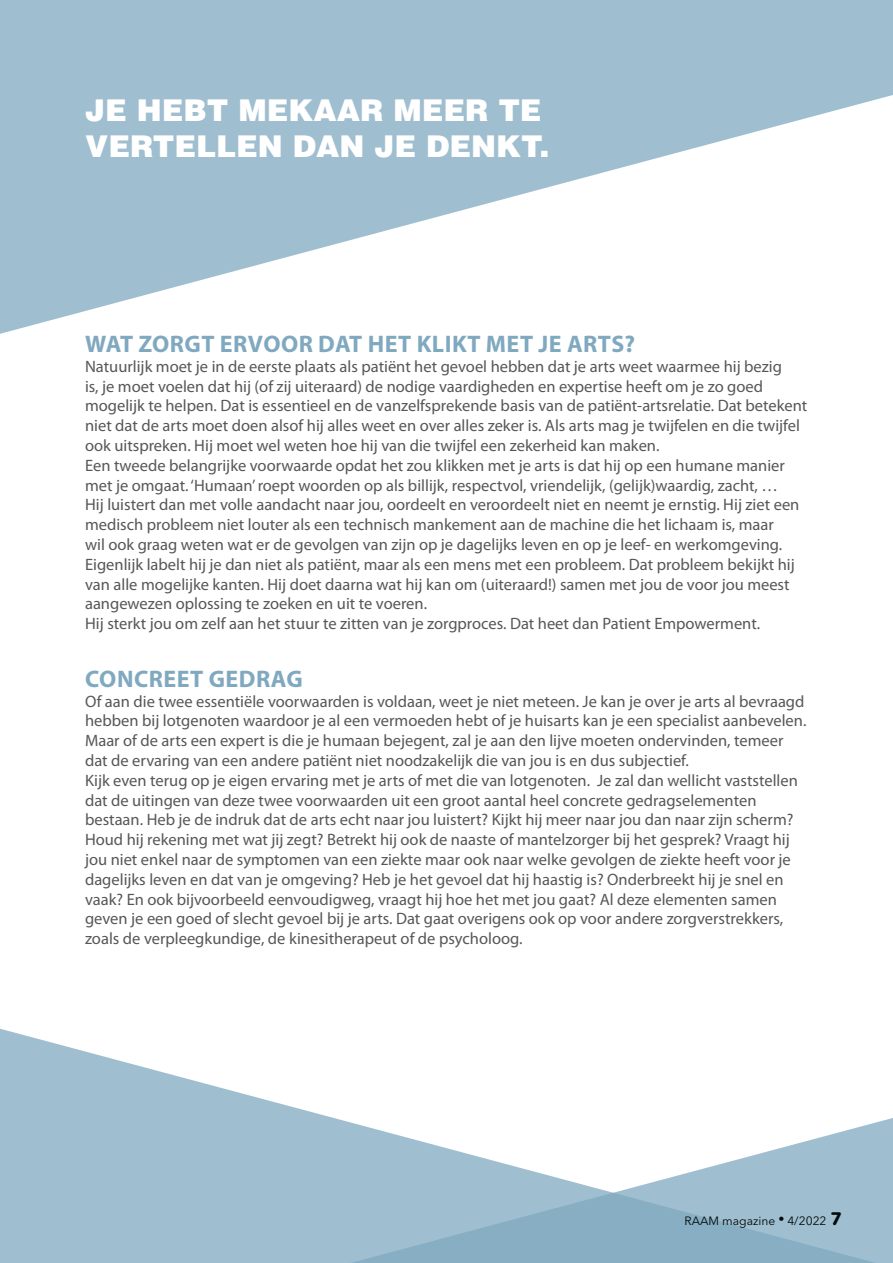
<style>
.page{position:relative;width:893px;height:1263px;background:#fff}
.page>*{position:absolute;margin:0;border:0;box-sizing:border-box;transform-origin:0 0}
.t1{font:900 30px/36px "Helvetica";color:#fff}
.t2{font:700 24px "Myriad Pro";letter-spacing:.02em;color:#80a9c0}
.t3{font:16.5px/19.8px "Myriad Pro";color:#575756}
.t4{font:12px "Avenir Next LT Pro";color:#020a0a}
.s1{font-family:"Avenir Next Rounded Std";font-weight:700;font-size:18px}
</style>
<div class="page">
<svg style="left:0;top:0;width:893px;height:334px;fill:#9fbecf"></svg>
<svg style="left:0;top:1029px;width:318px;height:85px;fill:#9fbecf"></svg>
<svg style="left:0;top:1114px;width:893px;height:149px;fill:#9fbecf"></svg>
<h1 class="t1" style="left:85px;top:91px;width:466px">JE HEBT MEKAAR MEER TE<br>VERTELLEN DAN JE DENKT.</h1>
<h2 class="t2" style="left:85px;top:328px;width:551px">WAT ZORGT ERVOOR DAT HET KLIKT MET JE ARTS?</h2>
<p class="t3" style="left:85px;top:356px;width:724px">Natuurlijk moet je in de eerste plaats als patiënt het gevoel hebben dat je arts weet waarmee hij bezig<br>is, je moet voelen dat hij (of zij uiteraard) de nodige vaardigheden en expertise heeft om je zo goed mogelijk te helpen. Dat is essentieel en de vanzelfsprekende basis van de patiënt-artsrelatie. Dat betekent niet dat de arts moet doen alsof hij alles weet en over alles zeker is. Als arts mag je twijfelen en die twijfel ook uitspreken. Hij moet wel weten hoe hij van die twijfel een zekerheid kan maken.<br>Een tweede belangrijke voorwaarde opdat het zou klikken met je arts is dat hij op een humane manier met je omgaat. ‘Humaan’ roept woorden op als billijk, respectvol, vriendelijk, (gelijk)waardig, zacht, …<br>Hij luistert dan met volle aandacht naar jou, oordeelt en veroordeelt niet en neemt je ernstig. Hij ziet een medisch probleem niet louter als een technisch mankement aan de machine die het lichaam is, maar<br>wil ook graag weten wat er de gevolgen van zijn op je dagelijks leven en op je leef- en werkomgeving.<br>Eigenlijk labelt hij je dan niet als patiënt, maar als een mens met een probleem. Dat probleem bekijkt hij van alle mogelijke kanten. Hij doet daarna wat hij kan om (uiteraard!) samen met jou de voor jou meest aangewezen oplossing te zoeken en uit te voeren.<br>Hij sterkt jou om zelf aan het stuur te zitten van je zorgproces. Dat heet dan Patient Empowerment.</p>
<h2 class="t2" style="left:85px;top:663px;width:219px">CONCREET GEDRAG</h2>
<p class="t3" style="left:85px;top:691px;width:723px">Of aan die twee essentiële voorwaarden is voldaan, weet je niet meteen. Je kan je over je arts al bevraagd hebben bij lotgenoten waardoor je al een vermoeden hebt of je huisarts kan je een specialist aanbevelen.<br>Maar of de arts een expert is die je humaan bejegent, zal je aan den lijve moeten ondervinden, temeer dat de ervaring van een andere patiënt niet noodzakelijk die van jou is en dus subjectief.<br>Kijk even terug op je eigen ervaring met je arts of met die van lotgenoten. Je zal dan wellicht vaststellen dat de uitingen van deze twee voorwaarden uit een groot aantal heel concrete gedragselementen bestaan. Heb je de indruk dat de arts echt naar jou luistert? Kijkt hij meer naar jou dan naar zijn scherm?<br>Houd hij rekening met wat jij zegt? Betrekt hij ook de naaste of mantelzorger bij het gesprek? Vraagt hij jou niet enkel naar de symptomen van een ziekte maar ook naar welke gevolgen de ziekte heeft voor je dagelijks leven en dat van je omgeving? Heb je het gevoel dat hij haastig is? Onderbreekt hij je snel en vaak? En ook bijvoorbeeld eenvoudigweg, vraagt hij hoe het met jou gaat? Al deze elementen samen geven je een goed of slecht gevoel bij je arts. Dat gaat overigens ook op voor andere zorgverstrekkers, zoals de verpleegkundige, de kinesitherapeut of de psycholoog.</p>
<p class="t4" style="left:685px;top:1214px;width:159px">RAAM magazine • 4/2022 <span class="s1">7</span></p>
</div>
